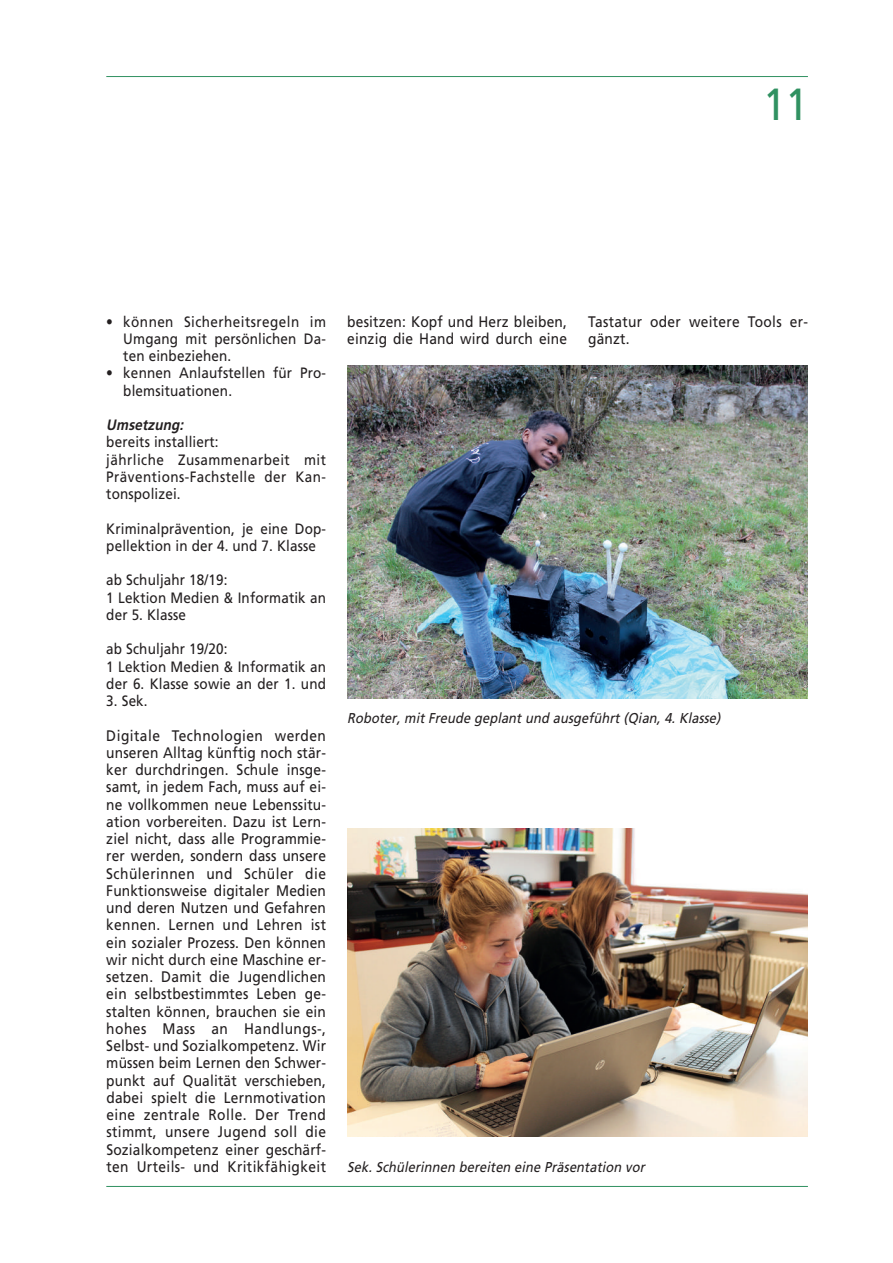
<style>
.page{position:relative;width:893px;height:1263px;background:#fff}
.page>*{position:absolute;margin:0;border:0;box-sizing:border-box;transform-origin:0 0}
.t1{font:45px "Frutiger";color:#309161;scale:.9 1}
.t2{font:15.3px/17.2px "Frutiger";letter-spacing:.01em;color:#231f20;scale:.9 1}
.t3{font:15px/17.2px "Frutiger";letter-spacing:.01em;color:#231f20;scale:.9 1}
.t4{font:15px/17.2px "Frutiger";letter-spacing:.035em;color:#231f20;scale:.9 1}
.t5{font:italic 700 15px "Frutiger";color:#231f20;scale:.9 1}
.t6{font:italic 14.25px "Frutiger";color:#231f20;scale:.9 1}
</style>
<div class="page">
<hr style="left:106px;top:1186px;width:702px;height:1px;background:#309161">
<hr style="left:106px;top:76px;width:702px;height:1px;background:#309161">
<img style="left:347px;top:366px;width:461px;height:332px">
<img style="left:347px;top:828px;width:461px;height:309px">
<h1 class="t1" style="left:763px;top:86px;width:51px">11</h1>
<p class="t3" style="left:123px;top:314px;width:227px;text-align:justify;text-indent:-17px">• können Sicherheitsregeln im Umgang mit persönlichen Da&shy;ten einbeziehen.</p>
<p class="t3" style="left:123px;top:366px;width:227px;text-indent:-17px">• kennen Anlaufstellen für Pro&shy;blemsituationen.</p>
<p class="t5" style="left:106px;top:419px;width:90px">Umsetzung:</p>
<p class="t4" style="left:106px;top:435px;width:246px">bereits installiert:<br>jährliche Zusammenarbeit mit<br>Präventions-Fachstelle der Kan&shy;tonspolizei.</p>
<p class="t3" style="left:106px;top:521px;width:246px">Kriminalprävention, je eine Dop&shy;pellektion in der 4. und 7. Klasse</p>
<p class="t3" style="left:106px;top:573px;width:246px">ab Schuljahr 18/19:<br>1 Lektion Medien &amp; Informatik an der 5. Klasse</p>
<p class="t3" style="left:106px;top:642px;width:246px">ab Schuljahr 19/20:<br>1 Lektion Medien &amp; Informatik an der 6. Klasse sowie an der 1. und</p>
<p class="t3" style="left:106px;top:693px;width:48px">3. Sek.</p>
<p class="t2" style="left:106px;top:728px;width:246px;text-align:justify">Digitale Technologien werden unseren Alltag künftig noch stär&shy;ker durchdringen. Schule insge&shy;samt, in jedem Fach, muss auf ei&shy;ne vollkommen neue Lebenssitu&shy;ation vorbereiten. Dazu ist Lern&shy;ziel nicht, dass alle Programmie&shy;rer werden, sondern dass unsere Schülerinnen und Schüler die Funktionsweise digitaler Medien und deren Nutzen und Gefahren kennen. Lernen und Lehren ist ein sozialer Prozess. Den können wir nicht durch eine Maschine er&shy;setzen. Damit die Jugendlichen ein selbstbestimmtes Leben ge&shy;stalten können, brauchen sie ein hohes Mass an Handlungs-, Selbst- und Sozialkompetenz. Wir müssen beim Lernen den Schwer&shy;punkt auf Qualität verschieben, dabei spielt die Lernmotivation eine zentrale Rolle. Der Trend stimmt, unsere Jugend soll die Sozialkompetenz einer geschärf&shy;ten Urteils- und Kritikfähigkeit</p>
<p class="t2" style="left:347px;top:314px;width:246px">besitzen: Kopf und Herz bleiben, einzig die Hand wird durch eine</p>
<p class="t2" style="left:588px;top:314px;width:246px">Tastatur oder weitere Tools er&shy;gänzt.</p>
<p class="t6" style="left:347px;top:713px;width:419px">Roboter, mit Freude geplant und ausgeführt (Qian, 4. Klasse)</p>
<p class="t6" style="left:347px;top:1161px;width:335px">Sek. Schülerinnen bereiten eine Präsentation vor</p>
</div>
